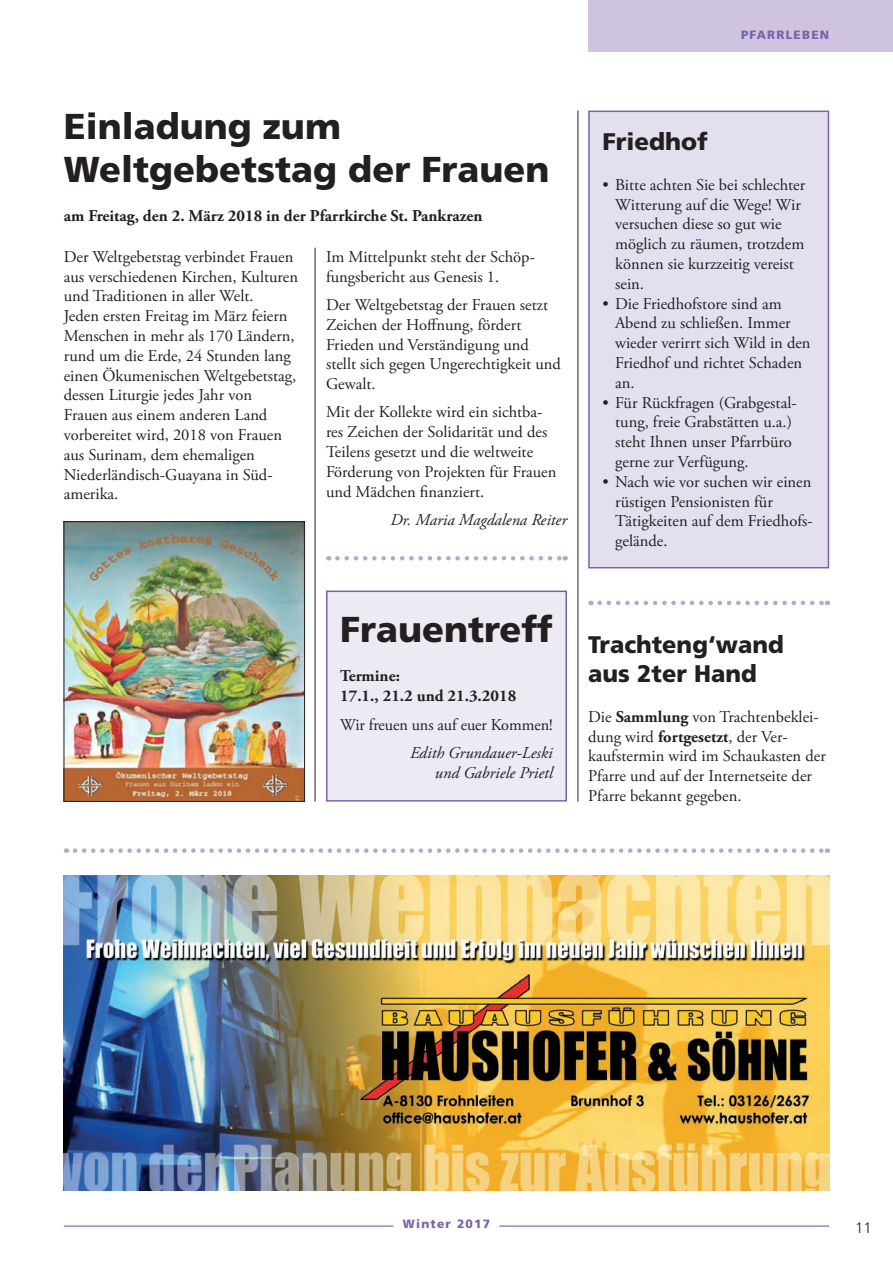
<style>
.page{position:relative;width:893px;height:1263px;background:#fff}
.page>*{position:absolute;margin:0;border:0;box-sizing:border-box;transform-origin:0 0}
.t1{font:900 36px/43.2px "Frutiger";color:#231f20}
.t2{font:900 24px/28.8px "Frutiger";color:#231f20}
.t3{font:16.5px/19.8px "Adobe Garamond Pro";color:#231f20}
.t4{font:700 16.5px/19.8px "Adobe Garamond Pro";color:#231f20}
.t5{font:italic 16.5px/19.8px "Adobe Garamond Pro";color:#231f20;text-align:right}
.t6{font:300 15px "Frutiger";color:#231f20}
.t7{font:900 12px "Frutiger";letter-spacing:.1em;color:#7c61aa}
.s1{font-weight:700}
</style>
<div class="page">
<hr style="left:64px;top:1225px;width:329px;height:2px;background:#7c61aa">
<hr style="left:499px;top:1225px;width:330px;height:2px;background:#7c61aa">
<img style="left:64px;top:876px;width:765px;height:315px">
<div style="left:588px;top:0;width:305px;height:51px;background:#cec4e0"></div>
<div style="left:326px;top:590px;width:241px;height:211px;background:#edeaf4;border:2px solid #7c61aa"></div>
<img style="left:66px;top:523px;width:237px;height:276px">
<div style="left:64px;top:521px;width:241px;height:280px;border:1px solid #231f20"></div>
<svg style="left:75px;top:848px;width:753px;height:5px"></svg>
<svg style="left:337px;top:556px;width:229px;height:4px"></svg>
<svg style="left:600px;top:601px;width:228px;height:4px"></svg>
<hr style="left:315px;top:248px;width:1px;height:553px;background:#231f20">
<hr style="left:578px;top:111px;width:1px;height:690px;background:#231f20">
<div style="left:588px;top:111px;width:241px;height:457px;background:#e4dfef;border:2px solid #7c61aa"></div>
<p class="t7" style="left:741px;top:28px;width:90px">PFARRLEBEN</p>
<h1 class="t1" style="left:64px;top:104px;width:487px">Einladung zum<br>Weltgebetstag der Frauen</h1>
<p class="t4" style="left:64px;top:207px;width:420px">am Freitag, den 2. März 2018 in der Pfarrkirche St. Pankrazen</p>
<p class="t3" style="left:64px;top:247px;width:236px">Der Weltgebetstag verbindet Frauen aus verschiedenen Kirchen, Kulturen und Traditionen in aller Welt.<br>Jeden ersten Freitag im März feiern<br>Menschen in mehr als 170 Ländern, rund um die Erde, 24 Stunden lang einen Ökumenischen Weltgebetstag, dessen Liturgie jedes Jahr von<br>Frauen aus einem anderen Land vorbereitet wird, 2018 von Frauen aus Surinam, dem ehemaligen<br>Niederländisch-Guayana in Süd&shy;amerika.</p>
<p class="t3" style="left:326px;top:247px;width:210px">Im Mittelpunkt steht der Schöp&shy;fungsbericht aus Genesis 1.</p>
<p class="t3" style="left:326px;top:295px;width:236px">Der Weltgebetstag der Frauen setzt<br>Zeichen der Hoffnung, fördert<br>Frieden und Verständigung und stellt sich gegen Ungerechtigkeit und<br>Gewalt.</p>
<p class="t3" style="left:326px;top:403px;width:232px">Mit der Kollekte wird ein sichtba&shy;res Zeichen der Solidarität und des<br>Teilens gesetzt und die weltweite<br>Förderung von Projekten für Frauen und Mädchen finanziert.</p>
<p class="t5" style="left:390px;top:510px;width:178px">Dr. Maria Magdalena Reiter</p>
<h2 class="t2" style="left:602px;top:127px;width:107px">Friedhof</h2>
<p class="t3" style="left:615px;top:175px;width:192px;text-indent:-13px">• Bitte achten Sie bei schlechter<br>Witterung auf die Wege! Wir versuchen diese so gut wie möglich zu räumen, trotzdem können sie kurzzeitig vereist sein.</p>
<p class="t3" style="left:615px;top:294px;width:197px;text-indent:-13px">• Die Friedhofstore sind am<br>Abend zu schließen. Immer wieder verirrt sich Wild in den<br>Friedhof und richtet Schaden an.</p>
<p class="t3" style="left:615px;top:393px;width:183px;text-indent:-13px">• Für Rückfragen (Grabgestal&shy;tung, freie Grabstätten u.a.) steht Ihnen unser Pfarrbüro gerne zur Verfügung.</p>
<p class="t3" style="left:615px;top:472px;width:198px;text-indent:-13px">• Nach wie vor suchen wir einen rüstigen Pensionisten für<br>Tätigkeiten auf dem Friedhofs&shy;gelände.</p>
<h1 class="t1" style="left:340px;top:607px;width:214px">Frauentreff</h1>
<p class="t4" style="left:340px;top:667px;width:178px">Termine:<br>17.1., 21.2 und 21.3.2018</p>
<p class="t3" style="left:340px;top:715px;width:214px">Wir freuen uns auf euer Kommen!</p>
<p class="t5" style="left:410px;top:743px;width:144px">Edith Grundauer-Leski und Gabriele Prietl</p>
<h2 class="t2" style="left:588px;top:630px;width:197px">Trachteng‘wand aus 2ter Hand</h2>
<p class="t3" style="left:588px;top:707px;width:239px">Die <span class="s1">Sammlung</span> von Trachtenbeklei&shy;dung wird <span class="s1">fortgesetzt</span>, der Ver&shy;kaufstermin wird im Schaukasten der<br>Pfarre und auf der Internetseite der<br>Pfarre bekannt gegeben.</p>
<p class="t7" style="left:403px;top:1216px;width:89px">Winter 2017</p>
<p class="t6" style="left:855px;top:1219px;width:18px">11</p>
</div>
